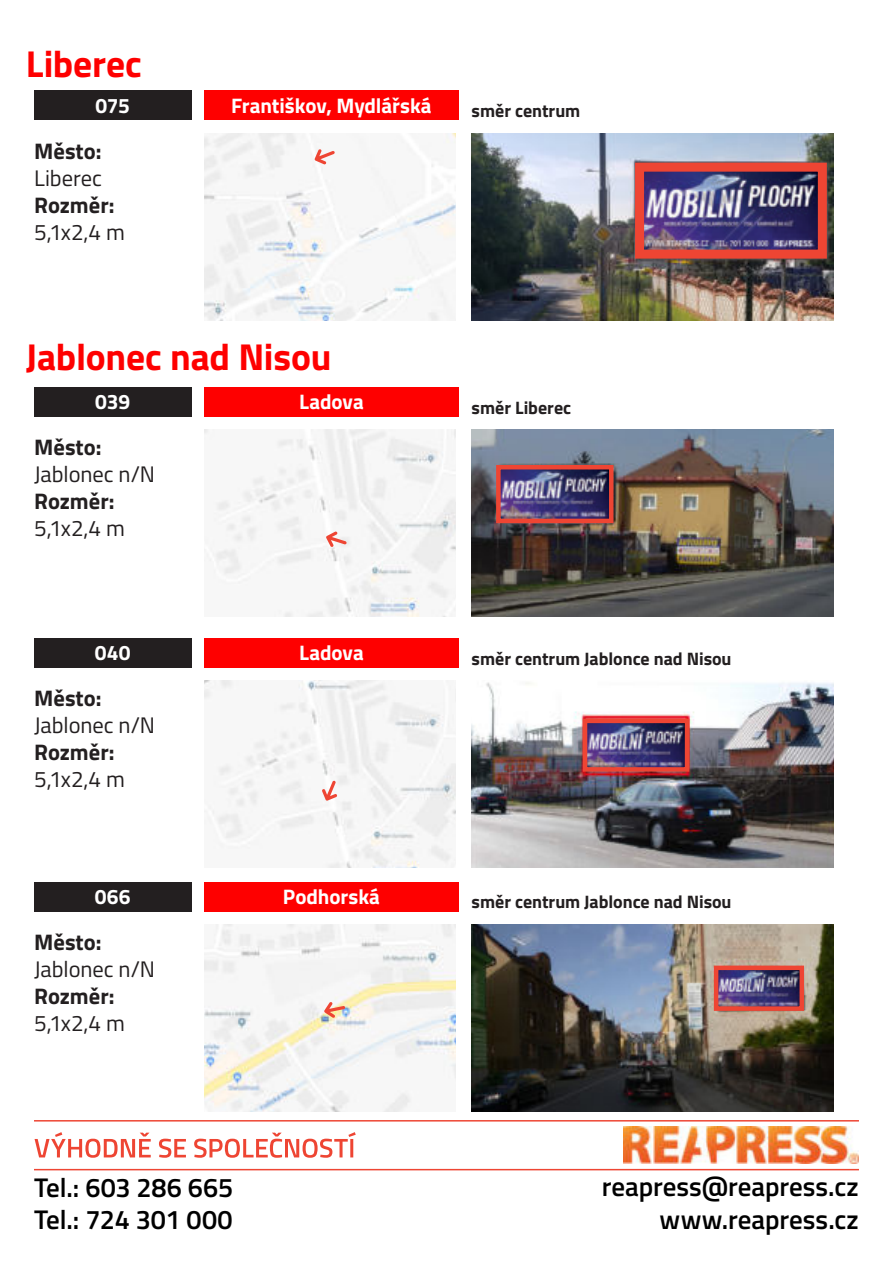
<style>
.page{position:relative;width:893px;height:1263px;background:#fff}
.page>*{position:absolute;margin:0;border:0;box-sizing:border-box;transform-origin:0 0}
.t1{font:700 37.5px "Titillium Web";letter-spacing:-.005em;color:#fe0000}
.t2{font:600 27px/32.4px "Titillium Web";color:#000}
.t3{font:22.5px "Titillium Web";letter-spacing:-.005em;color:#231f20}
.t4{font:700 22.5px "Titillium Web";color:#231f20}
.t5{font:700 21px "Titillium Web";letter-spacing:-.005em;color:#fff}
.t6{font:700 18px "Titillium Web";color:#231f20}
</style>
<div class="page">
<hr style="left:34px;top:1120px;width:825px;height:1px;background:#ee4533">
<svg style="left:35px;top:1132px;width:321px;height:26px"></svg>
<hr style="left:34px;top:1169px;width:825px;height:1px;background:#ee4533">
<img style="left:624px;top:1126px;width:235px;height:38px">
<div style="left:34px;top:387px;width:157px;height:30px;background:#231f20"></div>
<div style="left:204px;top:387px;width:255px;height:30px;background:#fe0000"></div>
<img style="left:204px;top:429px;width:251px;height:188px">
<img style="left:472px;top:429px;width:361px;height:188px">
<div style="left:34px;top:638px;width:157px;height:30px;background:#231f20"></div>
<div style="left:204px;top:638px;width:255px;height:30px;background:#fe0000"></div>
<img style="left:204px;top:680px;width:251px;height:187px">
<img style="left:472px;top:682px;width:361px;height:185px">
<svg style="left:326px;top:531px;width:21px;height:16px"></svg>
<svg style="left:322px;top:780px;width:15px;height:21px"></svg>
<img style="left:501px;top:470px;width:107px;height:48px">
<div style="left:496px;top:465px;width:117px;height:58px;border:4px solid #ee4533"></div>
<img style="left:588px;top:724px;width:96px;height:43px">
<div style="left:583px;top:719px;width:106px;height:53px;border:4px solid #ee4533"></div>
<div style="left:34px;top:91px;width:157px;height:29px;background:#231f20"></div>
<div style="left:204px;top:91px;width:255px;height:29px;background:#fe0000"></div>
<img style="left:204px;top:133px;width:251px;height:187px">
<img style="left:472px;top:133px;width:361px;height:187px">
<svg style="left:315px;top:149px;width:20px;height:16px"></svg>
<img style="left:645px;top:173px;width:172px;height:76px">
<div style="left:635px;top:163px;width:192px;height:96px;border:9px solid #ee4533"></div>
<div style="left:34px;top:882px;width:157px;height:29px;background:#231f20"></div>
<div style="left:204px;top:882px;width:255px;height:29px;background:#fe0000"></div>
<img style="left:204px;top:924px;width:251px;height:187px">
<img style="left:472px;top:924px;width:361px;height:187px">
<svg style="left:324px;top:1002px;width:21px;height:16px"></svg>
<img style="left:719px;top:970px;width:80px;height:36px">
<div style="left:714px;top:965px;width:90px;height:46px;border:4px solid #ee4533"></div>
<h1 class="t1" style="left:26px;top:35px;width:118px">Liberec</h1>
<p class="t5" style="left:96px;top:97px;width:36px">075</p>
<p class="t5" style="left:231px;top:90px;width:202px">Františkov, Mydlářská</p>
<p class="t6" style="left:472px;top:97px;width:110px">směr centrum</p>
<p class="t4" style="left:34px;top:134px;width:69px">Město:</p>
<p class="t3" style="left:34px;top:161px;width:69px">Liberec</p>
<p class="t4" style="left:34px;top:188px;width:82px">Rozměr:</p>
<p class="t3" style="left:34px;top:215px;width:92px">5,1x2,4 m</p>
<h1 class="t1" style="left:26px;top:328px;width:307px">Jablonec nad Nisou</h1>
<p class="t5" style="left:95px;top:386px;width:36px">039</p>
<p class="t5" style="left:299px;top:386px;width:66px">Ladova</p>
<p class="t6" style="left:472px;top:394px;width:101px">směr Liberec</p>
<p class="t4" style="left:34px;top:430px;width:69px">Město:</p>
<p class="t3" style="left:34px;top:458px;width:122px">Jablonec n/N</p>
<p class="t4" style="left:34px;top:484px;width:82px">Rozměr:</p>
<p class="t3" style="left:34px;top:512px;width:92px">5,1x2,4 m</p>
<p class="t5" style="left:95px;top:644px;width:37px">040</p>
<p class="t5" style="left:299px;top:637px;width:66px">Ladova</p>
<p class="t6" style="left:472px;top:644px;width:262px">směr centrum Jablonce nad Nisou</p>
<p class="t4" style="left:34px;top:681px;width:69px">Město:</p>
<p class="t3" style="left:34px;top:708px;width:122px">Jablonec n/N</p>
<p class="t4" style="left:34px;top:735px;width:82px">Rozměr:</p>
<p class="t3" style="left:34px;top:762px;width:92px">5,1x2,4 m</p>
<p class="t5" style="left:95px;top:881px;width:37px">066</p>
<p class="t5" style="left:283px;top:881px;width:98px">Podhorská</p>
<p class="t6" style="left:472px;top:888px;width:262px">směr centrum Jablonce nad Nisou</p>
<p class="t4" style="left:34px;top:925px;width:69px">Město:</p>
<p class="t3" style="left:34px;top:952px;width:122px">Jablonec n/N</p>
<p class="t4" style="left:34px;top:979px;width:82px">Rozměr:</p>
<p class="t3" style="left:34px;top:1006px;width:92px">5,1x2,4 m</p>
<h2 class="t2" style="left:34px;top:1173px;width:201px">Tel.: 603 286 665<br>Tel.: 724 301 000</h2>
<h2 class="t2" style="left:602px;top:1173px;width:259px;text-align:right">reapress@reapress.cz www.reapress.cz</h2>
</div>
